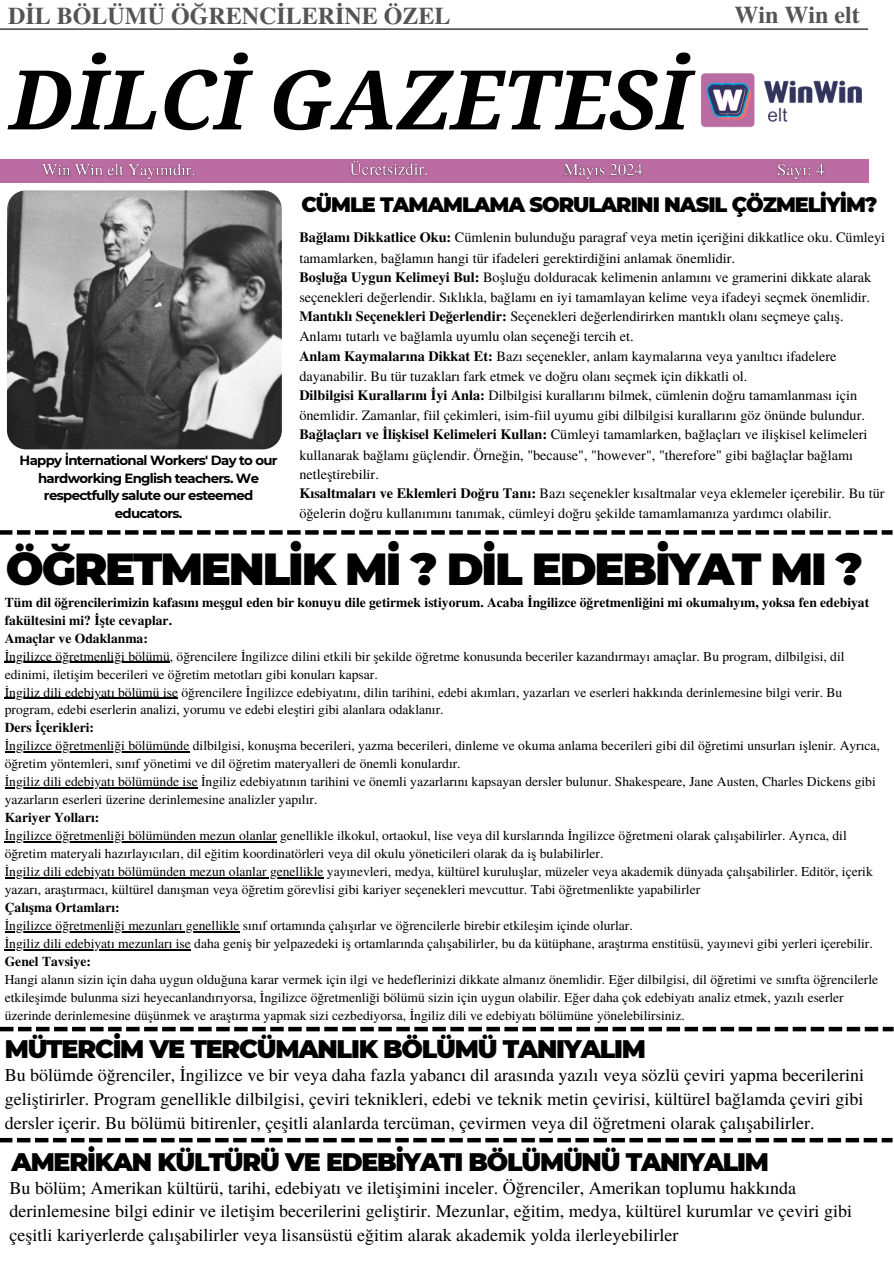
<style>
.page{position:relative;width:894px;height:1264px;background:#fff}
.page>*{position:absolute;margin:0;border:0;box-sizing:border-box;transform-origin:0 0}
.t1{font:italic 700 82.2px "Droid Serif";color:#000}
.t2{font:900 44.85px "Montserrat";letter-spacing:-.05em;color:#000}
.t3{font:900 25.35px "Montserrat";letter-spacing:-.05em;color:#000}
.t4{font:700 24px "Te X Gyre Termes";color:#545454}
.t5{font:900 20.85px "Montserrat";letter-spacing:-.05em;color:#000}
.t6{font:18px/23.7px "Te X Gyre Termes";color:#000;text-align:justify}
.t7{font:14.25px/20.2px "Te X Gyre Termes";color:#000}
.t8{font:13.5px/18px "Te X Gyre Termes";color:#000}
.t9{font:700 13.5px/18px "Te X Gyre Termes";color:#000}
.t10{font:700 13.35px/17.7px "Montserrat";letter-spacing:-.05em;color:#000;text-align:center}
.s1{font-weight:700}
</style>
<div class="page">
<hr style="left:0;top:29px;width:867px;height:1px;background:#000">
<img style="left:701px;top:73px;width:161px;height:55px">
<div style="left:0;top:159px;width:867px;height:23px;background:#bb6ca2"></div>
<img style="left:7px;top:190px;width:275px;height:259px;border-radius:19px">
<img style="left:37px;top:163px;width:163px;height:20px">
<img style="left:350px;top:160px;width:78px;height:17px">
<img style="left:772px;top:163px;width:56px;height:20px">
<img style="left:559px;top:163px;width:88px;height:20px">
<hr style="left:5px;top:661px;width:165px;height:2px;background:#000">
<hr style="left:5px;top:697px;width:173px;height:1px;background:#000">
<hr style="left:5px;top:751px;width:184px;height:1px;background:#000">
<hr style="left:5px;top:787px;width:193px;height:1px;background:#000">
<hr style="left:5px;top:841px;width:272px;height:1px;background:#000">
<hr style="left:5px;top:877px;width:318px;height:1px;background:#000">
<hr style="left:5px;top:931px;width:234px;height:1px;background:#000">
<hr style="left:5px;top:949px;width:186px;height:1px;background:#000">
<svg style="left:0;top:530px;width:892px;height:4px"></svg>
<svg style="left:0;top:1026px;width:893px;height:5px"></svg>
<svg style="left:0;top:1137px;width:892px;height:5px"></svg>
<h3 class="t4" style="left:8px;top:-3px;width:443px">DİL BÖLÜMÜ ÖĞRENCİLERİNE ÖZEL</h3>
<p class="t1" style="left:9px;top:53px;width:681px">DİLCİ GAZETESİ</p>
<p class="t4" style="left:734px;top:-3px;width:127px">Win Win elt</p>
<p class="t10" style="left:20px;top:451px;width:259px">Happy İnternational Workers' Day to our hardworking English teachers. We respectfully salute our esteemed educators.</p>
<h6 class="t5" style="left:301px;top:192px;width:577px">CÜMLE TAMAMLAMA SORULARINI NASIL ÇÖZMELİYİM?</h6>
<p class="t7" style="left:299px;top:227px;width:587px"><span class="s1">Bağlamı Dikkatlice Oku:</span> Cümlenin bulunduğu paragraf veya metin içeriğini dikkatlice oku. Cümleyi tamamlarken, bağlamın hangi tür ifadeleri gerektirdiğini anlamak önemlidir.</p>
<p class="t7" style="left:299px;top:266px;width:573px"><span class="s1">Boşluğa Uygun Kelimeyi Bul:</span> Boşluğu dolduracak kelimenin anlamını ve gramerini dikkate alarak seçenekleri değerlendir. Sıklıkla, bağlamı en iyi tamamlayan kelime veya ifadeyi seçmek önemlidir.</p>
<p class="t7" style="left:299px;top:305px;width:545px"><span class="s1">Mantıklı Seçenekleri Değerlendir:</span> Seçenekleri değerlendirirken mantıklı olanı seçmeye çalış.<br>Anlamı tutarlı ve bağlamla uyumlu olan seçeneği tercih et.</p>
<p class="t7" style="left:299px;top:345px;width:538px"><span class="s1">Anlam Kaymalarına Dikkat Et:</span> Bazı seçenekler, anlam kaymalarına veya yanıltıcı ifadelere dayanabilir. Bu tür tuzakları fark etmek ve doğru olanı seçmek için dikkatli ol.</p>
<p class="t7" style="left:299px;top:384px;width:567px"><span class="s1">Dilbilgisi Kurallarını İyi Anla:</span> Dilbilgisi kurallarını bilmek, cümlenin doğru tamamlanması için önemlidir. Zamanlar, fiil çekimleri, isim-fiil uyumu gibi dilbilgisi kurallarını göz önünde bulundur.</p>
<p class="t7" style="left:299px;top:424px;width:569px;line-height:19.6px"><span class="s1">Bağlaçları ve İlişkisel Kelimeleri Kullan:</span> Cümleyi tamamlarken, bağlaçları ve ilişkisel kelimeleri kullanarak bağlamı güçlendir. Örneğin, "because", "however", "therefore" gibi bağlaçlar bağlamı netleştirebilir.</p>
<h6 class="t7" style="left:299px;top:482px;width:586px"><span class="s1">Kısaltmaları ve Eklemleri Doğru Tanı:</span> Bazı seçenekler kısaltmalar veya eklemeler içerebilir. Bu tür öğelerin doğru kullanımını tanımak, cümleyi doğru şekilde tamamlamanıza yardımcı olabilir.</h6>
<h5 class="t2" style="left:6px;top:542px;width:858px">ÖĞRETMENLİK Mİ ? DİL EDEBİYAT MI ?</h5>
<p class="t9" style="left:5px;top:592px;width:865px">Tüm dil öğrencilerimizin kafasını meşgul eden bir konuyu dile getirmek istiyorum. Acaba İngilizce öğretmenliğini mi okumalıyım, yoksa fen edebiyat fakültesini mi? İşte cevaplar.</p>
<p class="t9" style="left:5px;top:628px;width:145px">Amaçlar ve Odaklanma:</p>
<p class="t8" style="left:5px;top:646px;width:841px">İngilizce öğretmenliği bölümü, öğrencilere İngilizce dilini etkili bir şekilde öğretme konusunda beceriler kazandırmayı amaçlar. Bu program, dilbilgisi, dil edinimi, iletişim becerileri ve öğretim metotları gibi konuları kapsar.</p>
<p class="t8" style="left:5px;top:682px;width:838px">İngiliz dili edebiyatı bölümü ise öğrencilere İngilizce edebiyatını, dilin tarihini, edebi akımları, yazarları ve eserleri hakkında derinlemesine bilgi verir. Bu program, edebi eserlerin analizi, yorumu ve edebi eleştiri gibi alanlara odaklanır.</p>
<p class="t9" style="left:5px;top:718px;width:91px">Ders İçerikleri:</p>
<p class="t8" style="left:5px;top:736px;width:876px">İngilizce öğretmenliği bölümünde dilbilgisi, konuşma becerileri, yazma becerileri, dinleme ve okuma anlama becerileri gibi dil öğretimi unsurları işlenir. Ayrıca, öğretim yöntemleri, sınıf yönetimi ve dil öğretim materyalleri de önemli konulardır.</p>
<p class="t8" style="left:5px;top:772px;width:872px">İngiliz dili edebiyatı bölümünde ise İngiliz edebiyatının tarihini ve önemli yazarlarını kapsayan dersler bulunur. Shakespeare, Jane Austen, Charles Dickens gibi yazarların eserleri üzerine derinlemesine analizler yapılır.</p>
<h2 class="t9" style="left:5px;top:808px;width:96px">Kariyer Yolları:</h2>
<p class="t8" style="left:5px;top:826px;width:843px">İngilizce öğretmenliği bölümünden mezun olanlar genellikle ilkokul, ortaokul, lise veya dil kurslarında İngilizce öğretmeni olarak çalışabilirler. Ayrıca, dil öğretim materyali hazırlayıcıları, dil eğitim koordinatörleri veya dil okulu yöneticileri olarak da iş bulabilirler.</p>
<p class="t8" style="left:5px;top:862px;width:869px">İngiliz dili edebiyatı bölümünden mezun olanlar genellikle yayınevleri, medya, kültürel kuruluşlar, müzeler veya akademik dünyada çalışabilirler. Editör, içerik yazarı, araştırmacı, kültürel danışman veya öğretim görevlisi gibi kariyer seçenekleri mevcuttur. Tabi öğretmenlikte yapabilirler</p>
<p class="t9" style="left:5px;top:897px;width:116px">Çalışma Ortamları:</p>
<p class="t8" style="left:5px;top:915px;width:629px">İngilizce öğretmenliği mezunları genellikle sınıf ortamında çalışırlar ve öğrencilerle birebir etkileşim içinde olurlar.</p>
<p class="t8" style="left:5px;top:933px;width:869px">İngiliz dili edebiyatı mezunları ise daha geniş bir yelpazedeki iş ortamlarında çalışabilirler, bu da kütüphane, araştırma enstitüsü, yayınevi gibi yerleri içerebilir.</p>
<p class="t9" style="left:5px;top:951px;width:88px">Genel Tavsiye:</p>
<p class="t8" style="left:5px;top:969px;width:874px">Hangi alanın sizin için daha uygun olduğuna karar vermek için ilgi ve hedeflerinizi dikkate almanız önemlidir. Eğer dilbilgisi, dil öğretimi ve sınıfta öğrencilerle etkileşimde bulunma sizi heyecanlandırıyorsa, İngilizce öğretmenliği bölümü sizin için uygun olabilir. Eğer daha çok edebiyatı analiz etmek, yazılı eserler üzerinde derinlemesine düşünmek ve araştırma yapmak sizi cezbediyorsa, İngiliz dili ve edebiyatı bölümüne yönelebilirsiniz.</p>
<h3 class="t3" style="left:5px;top:1033px;width:642px">MÜTERCİM VE TERCÜMANLIK BÖLÜMÜ TANIYALIM</h3>
<p class="t6" style="left:5px;top:1062px;width:860px">Bu bölümde öğrenciler, İngilizce ve bir veya daha fazla yabancı dil arasında yazılı veya sözlü çeviri yapma becerilerini geliştirirler. Program genellikle dilbilgisi, çeviri teknikleri, edebi ve teknik metin çevirisi, kültürel bağlamda çeviri gibi dersler içerir. Bu bölümü bitirenler, çeşitli alanlarda tercüman, çevirmen veya dil öğretmeni olarak çalışabilirler.</p>
<h3 class="t3" style="left:11px;top:1146px;width:758px">AMERİKAN KÜLTÜRÜ VE EDEBİYATI BÖLÜMÜNÜ TANIYALIM</h3>
<p class="t6" style="left:9px;top:1174px;width:843px;text-align:left">Bu bölüm; Amerikan kültürü, tarihi, edebiyatı ve iletişimini inceler. Öğrenciler, Amerikan toplumu hakkında derinlemesine bilgi edinir ve iletişim becerilerini geliştirir. Mezunlar, eğitim, medya, kültürel kurumlar ve çeviri gibi çeşitli kariyerlerde çalışabilirler veya lisansüstü eğitim alarak akademik yolda ilerleyebilirler</p>
</div>
